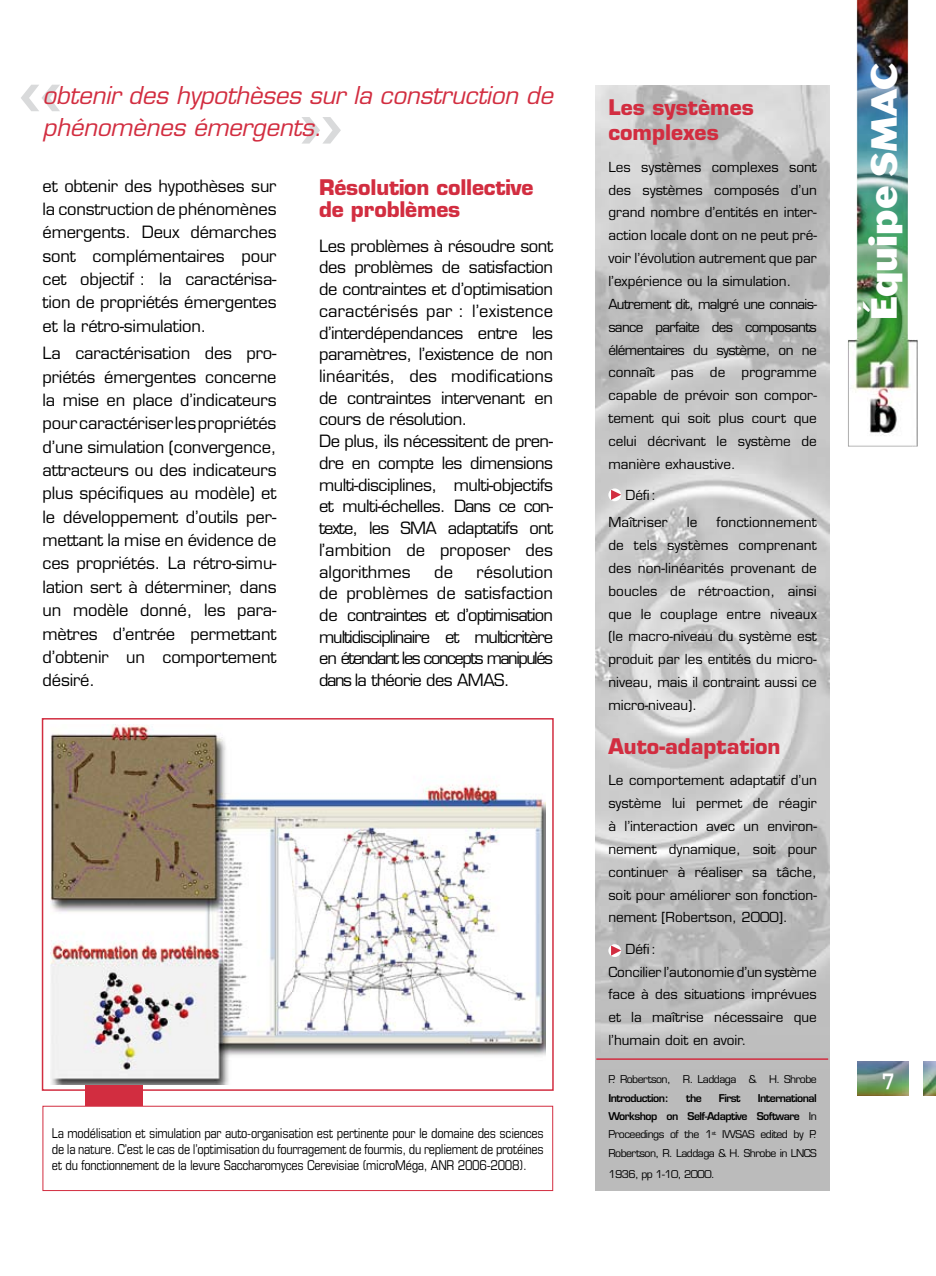
<style>
.page{position:relative;width:936px;height:1276px;background:#fff}
.page>*{position:absolute;margin:0;border:0;box-sizing:border-box;transform-origin:0 0}
.t1{font:500 90px "Bank Gothic BT";color:#d9dadb}
.t2{font:800 36px "Cosmos";color:#fff}
.t3{font:italic 24px/31.5px "Eurostile";letter-spacing:-.01em;color:#d22d40}
.t4{font:700 21px/25.8px "Eurostile";color:#d22d40}
.t5{font:16.5px/23.4px "Eurostile";letter-spacing:-.025em;color:#000;text-align:justify}
.t6{font:13.5px/22.8px "Eurostile";color:#000}
.t7{font:condensed 13.5px/16.2px "Eurostile";letter-spacing:-.02em;color:#000;text-align:justify}
.t8{font:10.5px/18.3px "Eurostile";letter-spacing:-.05em;color:#000;text-align:justify}
.t9{font:600 10.5px "Eurostile";letter-spacing:-.05em;color:#000}
.s1{font-weight:600}
</style>
<div class="page">
<img style="left:848px;top:0;width:69px;height:446px">
<img style="left:923px;top:1061px;width:12px;height:34px">
<img style="left:857px;top:1061px;width:51px;height:34px">
<img style="left:595px;top:85px;width:234px;height:1106px">
<div style="left:85px;top:961px;width:58px;height:218px;background:#d22d40"></div>
<div style="left:43px;top:1106px;width:509px;height:84px;background:#fff"></div>
<div style="left:43px;top:1106px;width:510px;height:85px;border:1px solid #d22d40"></div>
<img style="left:50px;top:724px;width:495px;height:360px">
<div style="left:42px;top:718px;width:511px;height:372px;border:2px solid #d22d40"></div>
<svg style="left:608px;top:488px;width:13px;height:13px"></svg>
<svg style="left:611px;top:490px;width:10px;height:10px"></svg>
<svg style="left:608px;top:944px;width:13px;height:13px"></svg>
<svg style="left:611px;top:945px;width:10px;height:10px"></svg>
<hr style="left:596px;top:1058px;width:232px;height:2px;background:#d22d40">
<h1 class="t1" style="left:15px;top:45px;width:52px">«</h1>
<h3 class="t3" style="left:43px;top:80px;width:512px">obtenir des hypothèses sur la construction de phénomènes émergents.</h3>
<h1 class="t1" style="left:296px;top:77px;width:52px">»</h1>
<p class="t5" style="left:43px;top:174px;width:235px">et obtenir des hypothèses sur la construction de phénomènes émergents. Deux démarches sont complémentaires pour cet objectif : la caractérisa&shy;tion de propriétés émergentes et la rétro-simulation.</p>
<p class="t5" style="left:43px;top:342px;width:235px">La caractérisation des pro&shy;priétés émergentes concerne la mise en place d’indicateurs pour caractériser les propriétés d’une simulation (convergence, attracteurs ou des indicateurs plus spécifiques au modèle) et le développement d’outils per&shy;mettant la mise en évidence de ces propriétés. La rétro-simu&shy;lation sert à déterminer, dans un modèle donné, les para&shy;mètres d’entrée permettant d’obtenir un comportement désiré.</p>
<p class="t4" style="left:319px;top:177px;width:216px;line-height:21.8px">Résolution collective de problèmes</p>
<p class="t5" style="left:319px;top:235px;width:235px;line-height:21.8px;text-align:left">Les problèmes à résoudre sont des problèmes de satisfaction de contraintes et d’optimisation caractérisés par : l’existence d’interdépendances entre les paramètres, l’existence de non linéarités, des modifications de contraintes intervenant en cours de résolution.<br>De plus, ils nécessitent de pren&shy;dre en compte les dimensions multi-disciplines, multi-objectifs et multi-échelles. Dans ce con&shy;texte, les SMA adaptatifs ont l’ambition de proposer des algorithmes</p>
<p class="t5" style="left:319px;top:561px;width:235px;line-height:21.8px;text-indent:157px">résolution de problèmes de satisfaction de contraintes et d’optimisation multidisciplinaire et multicritère en étendant les concepts manipulés dans la théorie des AMAS.</p>
<p class="t5" style="left:434px;top:560px;width:20px">de</p>
<p class="t7" style="left:52px;top:1124px;width:493px">La modélisation et simulation par auto-organisation est pertinente pour le domaine des sciences de la nature. C’est le cas de l’optimisation du fourragement de fourmis, du repliement de protéines et du fonctionnement de la levure Saccharomyces Cerevisiae (microMéga, ANR 2006-2008).</p>
<p class="t4" style="left:608px;top:94px;width:147px">Les systèmes complexes</p>
<p class="t6" style="left:608px;top:155px;width:210px">Les systèmes complexes sont des systèmes composés d’un grand nombre d’entités en inter&shy;action locale dont on ne peut pré&shy;voir l’évolution autrement que par l’expérience ou la simulation.<br>Autrement dit, malgré une connais&shy;sance parfaite des composants élémentaires du système, on ne connaît pas de programme capable de prévoir son compor&shy;tement qui soit plus court que celui décrivant le système de manière exhaustive.</p>
<p class="t6" style="left:608px;top:481px;width:61px;line-height:27.2px;text-align:center">Défi:<br>Maîtriser</p>
<p class="t6" style="left:608px;top:511px;width:210px;text-align:justify;text-indent:108px">fonctionnement de tels systèmes comprenant des non-linéarités provenant de boucles de rétroaction, ainsi que le couplage entre niveaux (le macro-niveau du système est produit par les entités du micro&shy;niveau, mais il contraint aussi ce micro-niveau).</p>
<p class="t4" style="left:608px;top:733px;width:174px">Auto-adaptation</p>
<p class="t6" style="left:608px;top:769px;width:210px;text-align:justify">Le comportement adaptatif d’un système lui permet de réagir à l’interaction avec un environ&shy;nement dynamique, soit pour continuer à réaliser sa tâche, soit pour améliorer son fonction&shy;nement [Robertson, 2000].</p>
<p class="t6" style="left:608px;top:937px;width:210px;text-indent:17px">Défi:<br>Concilier l’autonomie d’un système face à des situations imprévues et la maîtrise nécessaire que l’humain doit en avoir.</p>
<p class="t8" style="left:608px;top:1070px;width:210px">P. Robertson, R. Laddaga &amp; H. Shrobe</p>
<p class="t9" style="left:608px;top:1091px;width:62px">Introduction:</p>
<p class="t9" style="left:686px;top:1091px;width:17px">the</p>
<p class="t9" style="left:719px;top:1091px;width:23px">First</p>
<p class="t6" style="left:686px;top:511px;width:12px">le</p>
<p class="t8" style="left:608px;top:1089px;width:210px;text-indent:149px"><span class="s1">International Workshop on Self-Adaptive Software</span> In Proceedings of the 1<sup>st</sup> IWSAS edited by P.<br>Robertson, R. Laddaga &amp; H. Shrobe in LNCS</p>
<p class="t8" style="left:608px;top:1165px;width:108px">1936, pp 1-10, 2000.</p>
<h2 class="t2" style="left:862px;top:320px;width:258px;rotate:-90deg">Équipe SMAC</h2>
</div>
